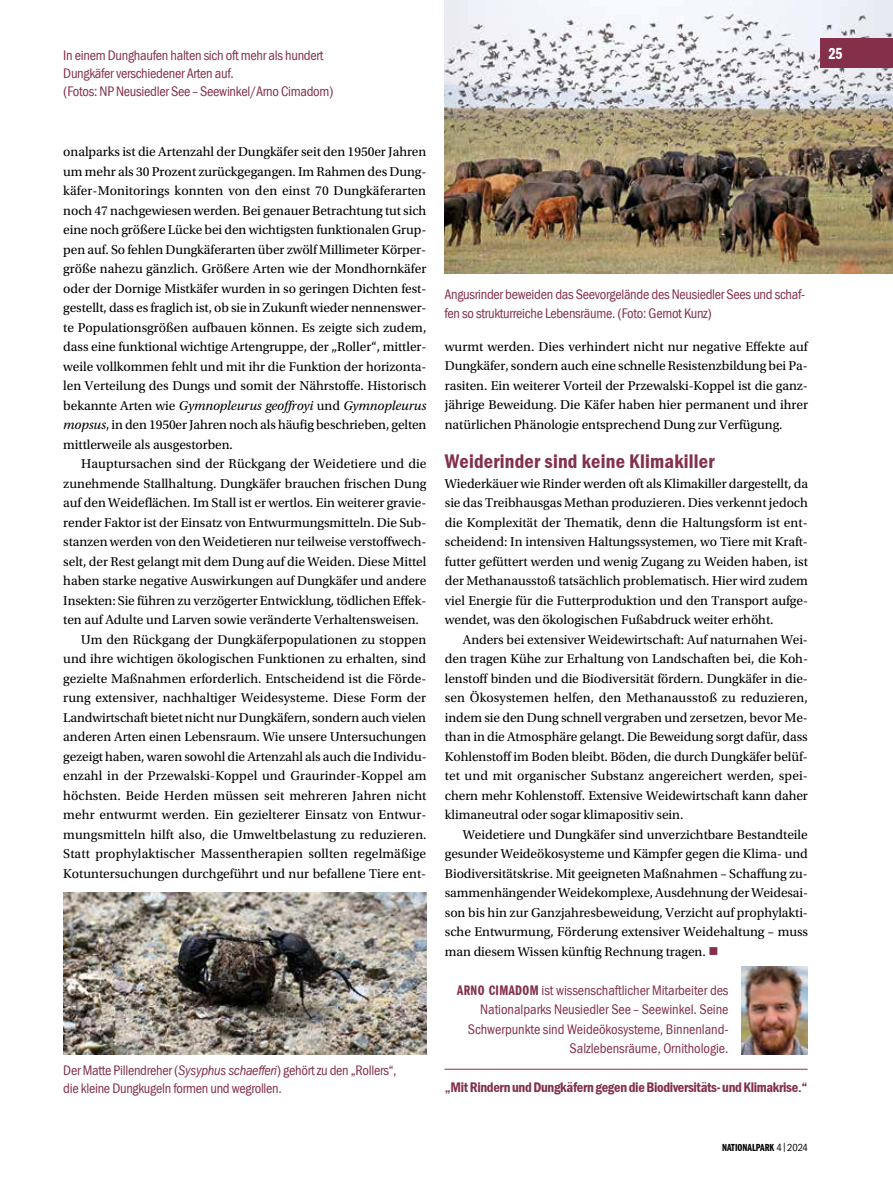
<style>
.page{position:relative;width:893px;height:1191px;background:#fff}
.page>*{position:absolute;margin:0;border:0;box-sizing:border-box;transform-origin:0 0}
.t1{font:600 condensed 20.25px "Franklin Gothic Itc TEE";letter-spacing:.01em;color:#84304b}
.t2{font:600 extra-condensed 16.5px "Franklin Gothic Itc TEE";color:#fff}
.t3{font:condensed 14.25px/19.5px "Franklin Gothic Itc TEE";letter-spacing:-.02em;color:#84304b}
.t4{font:600 condensed 14.25px "Franklin Gothic Itc TEE";letter-spacing:-.025em;color:#84304b}
.t5{font:13.5px/19.5px "Utopia Std";letter-spacing:-.005em;color:#000;text-align:justify}
.t6{font:600 extra-condensed 10.5px "Franklin Gothic Itc TEE";color:#000}
.s1{font-style:italic}
.s2{color:#84304b}
.s3{font-weight:600;font-stretch:extra-condensed}
.s4{font-weight:400;font-stretch:condensed}
</style>
<div class="page">
<img style="left:444px;top:0;width:449px;height:273px">
<div style="left:821px;top:38px;width:72px;height:29px;background:#84304b"></div>
<hr style="left:444px;top:1069px;width:363px;height:1px;background:#84304b">
<img style="left:741px;top:966px;width:67px;height:88px">
<img style="left:63px;top:892px;width:363px;height:162px">
<p class="t3" style="left:63px;top:47px;width:272px;line-height:18px">In einem Dunghaufen halten sich oft mehr als hundert<br>Dungkäfer verschiedener Arten auf.<br>(Fotos: NP Neusiedler See – Seewinkel/Arno Cimadom)</p>
<p class="t5" style="left:63px;top:142px;width:365px">onalparks ist die Artenzahl der Dungkäfer seit den 1950er Jahren um mehr als 30 Prozent zurückgegangen. Im Rahmen des Dung&shy;käfer-Monitorings konnten von den einst 70 Dungkäferarten noch 47 nachgewiesen werden. Bei genauer Betrachtung tut sich eine noch größere Lücke bei den wichtigsten funktionalen Grup&shy;pen auf. So fehlen Dungkäferarten über zwölf Millimeter Körper&shy;größe nahezu gänzlich. Größere Arten wie der Mondhornkäfer oder der Dornige Mistkäfer wurden in so geringen Dichten fest&shy;gestellt, dass es fraglich ist, ob sie in Zukunft wieder nennenswer&shy;te Populationsgrößen aufbauen können. Es zeigte sich zudem, dass eine funktional wichtige Artengruppe, der „Roller“, mittler&shy;weile vollkommen fehlt und mit ihr die Funktion der horizonta&shy;len Verteilung des Dungs und somit der Nährstoffe. Historisch bekannte Arten wie <span class="s1">Gymnopleurus geoffroyi</span> und <span class="s1">Gymnopleurus mopsus</span>, in den 1950er Jahren noch als häufig beschrieben, gelten mittlerweile als ausgestorben.</p>
<p class="t5" style="left:81px;top:454px;width:347px">Hauptursachen sind der Rückgang der Weidetiere und die</p>
<p class="t5" style="left:63px;top:474px;width:365px">zunehmende Stallhaltung. Dungkäfer brauchen frischen Dung</p>
<p class="t5" style="left:63px;top:493px;width:365px">auf den Weideflächen. Im Stall ist er wertlos. Ein weiterer gravie-</p>
<p class="t5" style="left:63px;top:513px;width:365px">render Faktor ist der Einsatz von Entwurmungsmitteln. Die Sub-</p>
<p class="t5" style="left:63px;top:532px;width:365px">stanzen werden von den Weidetieren nur teilweise verstoffwech-</p>
<p class="t5" style="left:63px;top:551px;width:365px">selt, der Rest gelangt mit dem Dung auf die Weiden. Diese Mittel</p>
<p class="t5" style="left:63px;top:571px;width:365px">haben starke negative Auswirkungen auf Dungkäfer und andere</p>
<p class="t5" style="left:63px;top:590px;width:365px">Insekten: Sie führen zu verzögerter Entwicklung, tödlichen Effek-</p>
<p class="t5" style="left:63px;top:610px;width:357px">ten auf Adulte und Larven sowie veränderte Verhaltensweisen.</p>
<p class="t5" style="left:81px;top:629px;width:346px">Um den Rückgang der Dungkäferpopulationen zu stoppen</p>
<p class="t5" style="left:63px;top:649px;width:364px">und ihre wichtigen ökologischen Funktionen zu erhalten, sind</p>
<p class="t5" style="left:63px;top:668px;width:364px">gezielte Maßnahmen erforderlich. Entscheidend ist die Förde-</p>
<p class="t5" style="left:63px;top:688px;width:364px">rung extensiver, nachhaltiger Weidesysteme. Diese Form der</p>
<p class="t5" style="left:63px;top:707px;width:364px">Landwirtschaft bietet nicht nur Dungkäfern, sondern auch vielen</p>
<p class="t5" style="left:63px;top:727px;width:365px">anderen Arten einen Lebensraum. Wie unsere Untersuchungen</p>
<p class="t5" style="left:63px;top:746px;width:365px">gezeigt haben, waren sowohl die Artenzahl als auch die Individu-</p>
<p class="t5" style="left:63px;top:766px;width:365px">enzahl in der Przewalski-Koppel und Graurinder-Koppel am</p>
<p class="t5" style="left:63px;top:785px;width:365px">höchsten. Beide Herden müssen seit mehreren Jahren nicht</p>
<p class="t5" style="left:63px;top:805px;width:365px">mehr entwurmt werden. Ein gezielterer Einsatz von Entwur-</p>
<p class="t5" style="left:63px;top:824px;width:365px">mungsmitteln hilft also, die Umweltbelastung zu reduzieren.</p>
<p class="t5" style="left:63px;top:844px;width:364px">Statt prophylaktischer Massentherapien sollten regelmäßige</p>
<p class="t5" style="left:63px;top:863px;width:364px">Kotuntersuchungen durchgeführt und nur befallene Tiere ent-</p>
<p class="t3" style="left:63px;top:1061px;width:335px;line-height:18px">Der Matte Pillendreher (<span class="s1">Sysyphus schaefferi</span>) gehört zu den „Rollers“, die kleine Dungkugeln formen und wegrollen.</p>
<p class="t3" style="left:444px;top:284px;width:362px">Angusrinder beweiden das Seevorgelände des Neusiedler Sees und schaf&shy;fen so strukturreiche Lebensräume. (Foto: Gernot Kunz)</p>
<p class="t5" style="left:445px;top:337px;width:365px">wurmt werden. Dies verhindert nicht nur negative Effekte auf Dungkäfer, sondern auch eine schnelle Resistenzbildung bei Pa&shy;rasiten. Ein weiterer Vorteil der Przewalski-Koppel ist die ganz&shy;jährige Beweidung. Die Käfer haben hier permanent und ihrer natürlichen Phänologie entsprechend Dung zur Verfügung.</p>
<h1 class="t1" style="left:445px;top:450px;width:271px">Weiderinder sind keine Klimakiller</h1>
<p class="t5" style="left:445px;top:474px;width:365px">Wiederkäuer wie Rinder werden oft als Klimakiller dargestellt, da sie das Treibhausgas Methan produzieren. Dies verkennt jedoch die Komplexität der Thematik, denn die Haltungsform ist ent&shy;scheidend: In intensiven Haltungssystemen, wo Tiere mit Kraft&shy;futter gefüttert werden und wenig Zugang zu Weiden haben, ist der Methanausstoß tatsächlich problematisch. Hier wird zudem viel Energie für die Futterproduktion und den Transport aufge&shy;wendet, was den ökologischen Fußabdruck weiter erhöht.</p>
<p class="t5" style="left:445px;top:630px;width:365px;text-indent:18px">Anders bei extensiver Weidewirtschaft: Auf naturnahen Wei&shy;den tragen Kühe zur Erhaltung von Landschaften bei, die Koh&shy;lenstoff binden und die Biodiversität fördern. Dungkäfer in die&shy;sen Ökosystemen helfen, den Methanausstoß zu reduzieren, indem sie den Dung schnell vergraben und zersetzen, bevor Me&shy;than in die Atmosphäre gelangt. Die Beweidung sorgt dafür, dass Kohlenstoff im Boden bleibt. Böden, die durch Dungkäfer belüf&shy;tet und mit organischer Substanz angereichert werden, spei&shy;chern mehr Kohlenstoff. Extensive Weidewirtschaft kann daher klimaneutral oder sogar klimapositiv sein.</p>
<p class="t5" style="left:445px;top:825px;width:365px;text-indent:18px">Weidetiere und Dungkäfer sind unverzichtbare Bestandteile gesunder Weideökosysteme und Kämpfer gegen die Klima- und Biodiversitätskrise. Mit geeigneten Maßnahmen – Schaffung zu&shy;sammenhängender Weidekomplexe, Ausdehnung der Weidesai&shy;son bis hin zur Ganzjahresbeweidung, Verzicht auf prophylakti&shy;sche Entwurmung, Förderung extensiver Weidehaltung – muss man diesem Wissen künftig Rechnung tragen. <span class="s2">■</span></p>
<p class="t3" style="left:457px;top:980px;width:273px;text-align:right"><span class="s3">ARNO CIMADOM</span> ist wissenschaftlicher Mitarbeiter des Nationalparks Neusiedler See – Seewinkel. Seine Schwerpunkte sind Weideökosysteme, Binnenland-Salzlebensräume, Ornithologie.</p>
<p class="t4" style="left:445px;top:1079px;width:364px">„Mit Rindern und Dungkäfern gegen die Biodiversitäts- und Klimakrise.“</p>
<p class="t6" style="left:722px;top:1141px;width:87px">NATIONALPARK <span class="s4">4|2024</span></p>
<p class="t2" style="left:828px;top:44px;width:16px">25</p>
</div>
